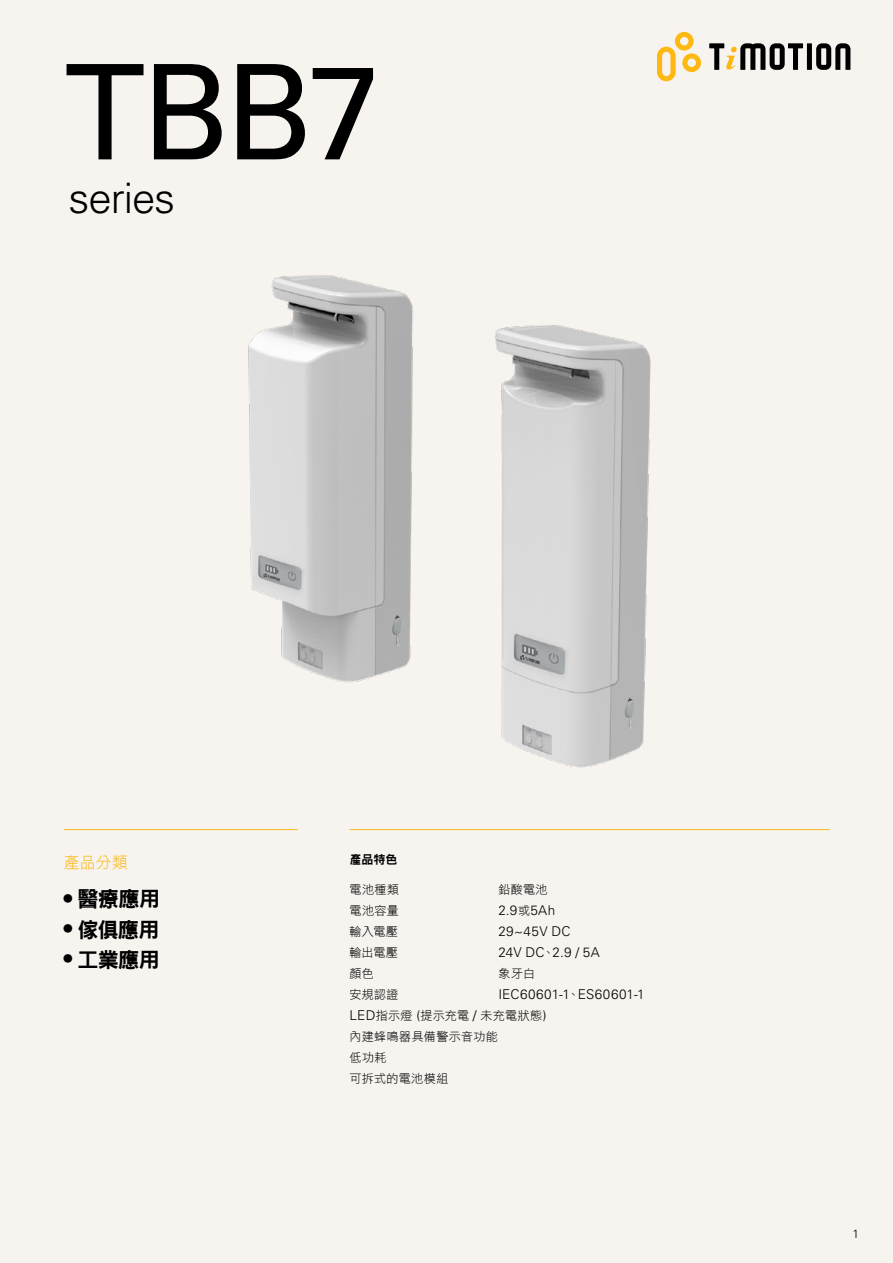
<style>
.page{position:relative;width:893px;height:1263px;background:#f7f3ef}
.page>*{position:absolute;margin:0;border:0;box-sizing:border-box;transform-origin:0 0}
.t1{font:132px "Univers LT Std";color:#000}
.t2{font:300 42px "Univers LT Std";letter-spacing:-.025em;color:#000}
.t3{font:21.15px "DFN Hei W9 WIN BF";letter-spacing:-.035em;color:#000}
.t4{font:15.9px "DF Hei W3 WIN BF";color:#fdb812}
.t5{font:300 13.5px "Univers LT Std";letter-spacing:.025em;color:#000}
.t6{font:12px/21px "DF Hei W3 WIN BF";letter-spacing:.03em;color:#000}
.t7{font:12px "DFN Hei W9 WIN BF";color:#000}
.t8{font:300 12px "Univers LT Std";color:#000}
.s1{font-family:"Univers LT Std";font-weight:700;font-size:23.85px}
.s2{font-family:"DF Hei W3 WIN BF";font-weight:400;font-size:12px}
.s3{font-family:"Univers LT Std";font-weight:300;font-size:13.5px}
</style>
<div class="page">
<svg style="left:657px;top:32px;width:44px;height:49px"></svg>
<div style="left:807px;top:43px;width:5px;height:27px;background:#000"></div>
<svg style="left:816px;top:43px;width:34px;height:27px"></svg>
<svg style="left:709px;top:43px;width:94px;height:27px"></svg>
<hr style="left:350px;top:829px;width:479px;height:1px;background:#fdb812">
<hr style="left:64px;top:829px;width:234px;height:1px;background:#fdb812">
<img style="left:248px;top:275px;width:403px;height:493px">
<h1 class="t1" style="left:64px;top:34px;width:319px">TBB7</h1>
<h2 class="t2" style="left:69px;top:173px;width:108px">series</h2>
<h3 class="t4" style="left:64px;top:854px;width:66px">產品分類</h3>
<h3 class="t3" style="left:64px;top:888px;width:98px"><span class="s1">•</span> 醫療應用</h3>
<h3 class="t3" style="left:64px;top:918px;width:97px"><span class="s1">•</span> 傢俱應用</h3>
<h3 class="t3" style="left:64px;top:948px;width:97px"><span class="s1">•</span> 工業應用</h3>
<p class="t7" style="left:350px;top:854px;width:49px">產品特色</p>
<p class="t6" style="left:350px;top:879px;width:51px">電池種類</p>
<p class="t6" style="left:498px;top:879px;width:51px">鉛酸電池</p>
<p class="t6" style="left:350px;top:900px;width:51px">電池容量</p>
<p class="t5" style="left:498px;top:902px;width:58px">2.9<span class="s2">或</span>5Ah</p>
<p class="t6" style="left:350px;top:921px;width:50px">輸入電壓</p>
<p class="t5" style="left:498px;top:923px;width:74px">29~45V DC</p>
<p class="t6" style="left:350px;top:942px;width:50px">輸出電壓</p>
<p class="t5" style="left:498px;top:944px;width:103px">24V DC<span class="s2">、</span>2.9 / 5A</p>
<p class="t6" style="left:350px;top:963px;width:26px">顏色</p>
<p class="t6" style="left:498px;top:963px;width:38px">象牙白</p>
<p class="t6" style="left:350px;top:984px;width:51px">安規認證</p>
<p class="t5" style="left:498px;top:986px;width:148px">IEC60601-1<span class="s2">、</span>ES60601-1</p>
<p class="t6" style="left:350px;top:1005px;width:199px"><span class="s3">LED</span>指示燈 <span class="s3">(</span>提示充電 <span class="s3">/</span> 未充電狀態<span class="s3">)</span>內建蜂鳴器具備警示音功能<br>低功耗<br>可拆式的電池模組</p>
<p class="t8" style="left:852px;top:1226px;width:8px">1</p>
</div>
